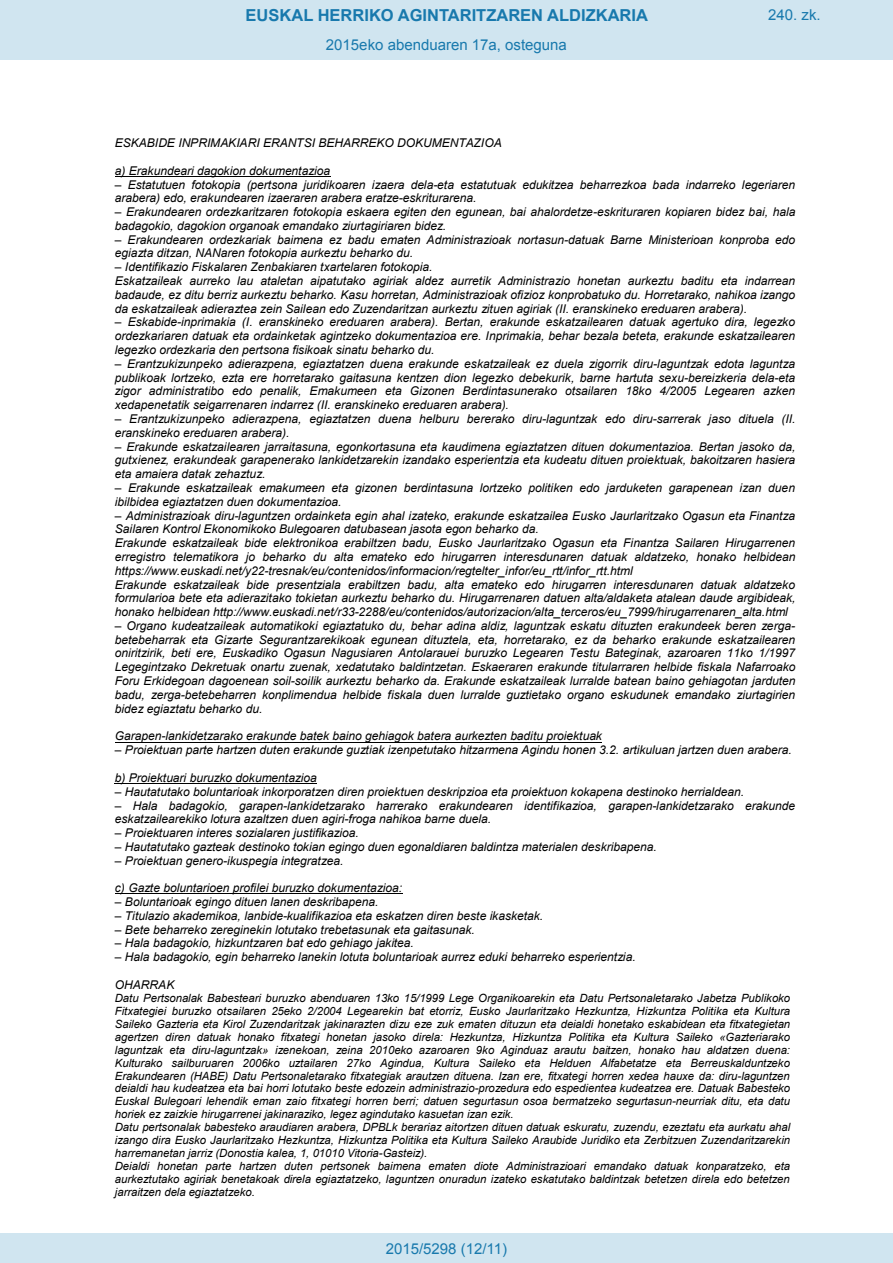
<style>
.page{position:relative;width:893px;height:1263px;background:#fff}
.page>*{position:absolute;margin:0;border:0;box-sizing:border-box;transform-origin:0 0}
.t1{font:700 16.5px "Arial";color:#1879ad}
.Paginacion_Centro{font:15px "Arial";color:#1879ad}
.t2{font:italic 12px/13.8px "Arial";letter-spacing:-.005em;color:#000}
.t3{font:italic 11.4px/12.9px "Arial";color:#000}
</style>
<div class="page">
<hr style="left:115px;top:176px;width:215px;height:1px;background:#000">
<hr style="left:115px;top:742px;width:487px;height:1px;background:#000">
<hr style="left:115px;top:783px;width:202px;height:1px;background:#000">
<hr style="left:115px;top:893px;width:287px;height:1px;background:#000">
<div style="left:0;top:0;width:893px;height:60px;background:#d0e5f0"></div>
<div style="left:0;top:1233px;width:893px;height:30px;background:#d0e5f0"></div>
<h1 class="t1" style="left:246px;top:4px;width:404px">EUSKAL HERRIKO AGINTARITZAREN ALDIZKARIA</h1>
<p class="Paginacion_Centro" style="left:768px;top:5px;width:54px">240. zk.</p>
<p class="Paginacion_Centro" style="left:326px;top:35px;width:243px">2015eko abenduaren 17a, osteguna</p>
<p class="t2" style="left:115px;top:136px;width:388px">ESKABIDE INPRIMAKIARI ERANTSI BEHARREKO DOKUMENTAZIOA</p>
<p class="t2" style="left:115px;top:164px;width:217px">a) Erakundeari dagokion dokumentazioa</p>
<p class="t2" style="left:115px;top:178px;width:682px">– Estatutuen fotokopia (pertsona juridikoaren izaera dela-eta estatutuak edukitzea beharrezkoa bada indarreko legeriaren arabera) edo, erakundearen izaeraren arabera eratze-eskriturarena.</p>
<p class="t2" style="left:115px;top:205px;width:682px">– Erakundearen ordezkaritzaren fotokopia eskaera egiten den egunean, bai ahalordetze-eskrituraren kopiaren bidez bai, hala badagokio, dagokion organoak emandako ziurtagiriaren bidez.</p>
<p class="t2" style="left:115px;top:233px;width:682px">– Erakundearen ordezkariak baimena ez badu ematen Administrazioak nortasun-datuak Barne Ministerioan konproba edo egiazta ditzan, NANaren fotokopia aurkeztu beharko du.</p>
<p class="t2" style="left:115px;top:260px;width:682px">– Identifikazio Fiskalaren Zenbakiaren txartelaren fotokopia.<br>Eskatzaileak aurreko lau ataletan aipatutako agiriak aldez aurretik Administrazio honetan aurkeztu baditu eta indarrean badaude, ez ditu berriz aurkeztu beharko. Kasu horretan, Administrazioak ofizioz konprobatuko du. Horretarako, nahikoa izango da eskatzaileak adieraztea zein Sailean edo Zuzendaritzan aurkeztu zituen agiriak (II. eranskineko ereduaren arabera).</p>
<p class="t2" style="left:115px;top:315px;width:682px;text-align:justify">– Eskabide-inprimakia (I. eranskineko ereduaren arabera). Bertan, erakunde eskatzailearen datuak agertuko dira, legezko ordezkariaren datuak eta ordainketak agintzeko dokumentazioa ere. Inprimakia, behar bezala beteta, erakunde eskatzailearen legezko ordezkaria den pertsona fisikoak sinatu beharko du.</p>
<p class="t2" style="left:115px;top:357px;width:682px;text-align:justify">– Erantzukizunpeko adierazpena, egiaztatzen duena erakunde eskatzaileak ez duela zigorrik diru-laguntzak edota laguntza publikoak lortzeko, ezta ere horretarako gaitasuna kentzen dion legezko debekurik, barne hartuta sexu-bereizkeria dela-eta zigor administratibo edo penalik, Emakumeen eta Gizonen Berdintasunerako otsailaren 18ko 4/2005 Legearen azken xedapenetatik seigarrenaren indarrez (II. eranskineko ereduaren arabera).</p>
<p class="t2" style="left:115px;top:412px;width:682px">– Erantzukizunpeko adierazpena, egiaztatzen duena helburu bererako diru-laguntzak edo diru-sarrerak jaso dituela (II. eranskineko ereduaren arabera).</p>
<p class="t2" style="left:115px;top:440px;width:682px;text-align:justify">– Erakunde eskatzailearen jarraitasuna, egonkortasuna eta kaudimena egiaztatzen dituen dokumentazioa. Bertan jasoko da, gutxienez, erakundeak garapenerako lankidetzarekin izandako esperientzia eta kudeatu dituen proiektuak, bakoitzaren hasiera eta amaiera datak zehaztuz.</p>
<p class="t2" style="left:115px;top:481px;width:682px">– Erakunde eskatzaileak emakumeen eta gizonen berdintasuna lortzeko politiken edo jarduketen garapenean izan duen ibilbidea egiaztatzen duen dokumentazioa.</p>
<p class="t2" style="left:115px;top:509px;width:682px">– Administrazioak diru-laguntzen ordainketa egin ahal izateko, erakunde eskatzailea Eusko Jaurlaritzako Ogasun eta Finantza Sailaren Kontrol Ekonomikoko Bulegoaren datubasean jasota egon beharko da.<br>Erakunde eskatzaileak bide elektronikoa erabiltzen badu, Eusko Jaurlaritzako Ogasun eta Finantza Sailaren Hirugarrenen erregistro telematikora jo beharko du alta emateko edo hirugarren interesdunaren datuak aldatzeko, honako helbidean https://www.euskadi.net/y22-tresnak/eu/contenidos/informacion/regtelter_infor/eu_rtt/infor_rtt.html<br>Erakunde eskatzaileak bide presentziala erabiltzen badu, alta emateko edo hirugarren interesdunaren datuak aldatzeko formularioa bete eta adierazitako tokietan aurkeztu beharko du. Hirugarrenaren datuen alta/aldaketa atalean daude argibideak, honako helbidean http://www.euskadi.net/r33-2288/eu/contenidos/autorizacion/alta_terceros/eu_7999/hirugarrenaren_alta.html</p>
<p class="t2" style="left:115px;top:619px;width:682px;text-align:justify">– Organo kudeatzaileak automatikoki egiaztatuko du, behar adina aldiz, laguntzak eskatu dituzten erakundeek beren zerga&shy;betebeharrak eta Gizarte Segurantzarekikoak egunean dituztela, eta, horretarako, ez da beharko erakunde eskatzailearen oniritzirik, beti ere, Euskadiko Ogasun Nagusiaren Antolarauei buruzko Legearen Testu Bateginak, azaroaren 11ko 1/1997<br>Legegintzako Dekretuak onartu zuenak, xedatutako baldintzetan. Eskaeraren erakunde titularraren helbide fiskala Nafarroako Foru Erkidegoan dagoenean soil-soilik aurkeztu beharko da. Erakunde eskatzaileak lurralde batean baino gehiagotan jarduten badu, zerga-betebeharren konplimendua helbide fiskala duen lurralde guztietako organo eskudunek emandako ziurtagirien bidez egiaztatu beharko du.</p>
<p class="t2" style="left:115px;top:729px;width:488px">Garapen-lankidetzarako erakunde batek baino gehiagok batera aurkezten baditu proiektuak</p>
<p class="t2" style="left:115px;top:743px;width:679px">– Proiektuan parte hartzen duten erakunde guztiak izenpetutako hitzarmena Agindu honen 3.2. artikuluan jartzen duen arabera.</p>
<p class="t2" style="left:115px;top:771px;width:204px">b) Proiektuari buruzko dokumentazioa</p>
<p class="t2" style="left:115px;top:785px;width:631px">– Hautatutako boluntarioak inkorporatzen diren proiektuen deskripzioa eta proiektuon kokapena destinoko herrialdean.</p>
<p class="t2" style="left:115px;top:799px;width:682px">– Hala badagokio, garapen-lankidetzarako harrerako erakundearen identifikazioa, garapen-lankidetzarako erakunde eskatzailearekiko lotura azaltzen duen agiri-froga nahikoa barne duela.</p>
<p class="t2" style="left:115px;top:826px;width:245px">– Proiektuaren interes sozialaren justifikazioa.</p>
<p class="t2" style="left:115px;top:840px;width:543px">– Hautatutako gazteak destinoko tokian egingo duen egonaldiaren baldintza materialen deskribapena.</p>
<p class="t2" style="left:115px;top:854px;width:230px">– Proiektuan genero-ikuspegia integratzea.</p>
<p class="t2" style="left:115px;top:881px;width:289px">c) Gazte boluntarioen profilei buruzko dokumentazioa:</p>
<p class="t2" style="left:115px;top:895px;width:265px">– Boluntarioak egingo dituen lanen deskribapena.</p>
<p class="t2" style="left:115px;top:909px;width:430px">– Titulazio akademikoa, lanbide-kualifikazioa eta eskatzen diren beste ikasketak.</p>
<p class="t2" style="left:115px;top:922px;width:361px">– Bete beharreko zereginekin lotutako trebetasunak eta gaitasunak.</p>
<p class="t2" style="left:115px;top:936px;width:301px">– Hala badagokio, hizkuntzaren bat edo gehiago jakitea.</p>
<p class="t2" style="left:115px;top:950px;width:522px">– Hala badagokio, egin beharreko lanekin lotuta boluntarioak aurrez eduki beharreko esperientzia.</p>
<p class="t2" style="left:115px;top:978px;width:61px">OHARRAK</p>
<p class="t3" style="left:115px;top:992px;width:677px">Datu Pertsonalak Babesteari buruzko abenduaren 13ko 15/1999 Lege Organikoarekin eta Datu Pertsonaletarako Jabetza Publikoko Fitxategiei buruzko otsailaren 25eko 2/2004 Legearekin bat etorriz, Eusko Jaurlaritzako Hezkuntza, Hizkuntza Politika eta Kultura Saileko Gazteria eta Kirol Zuzendaritzak jakinarazten dizu eze zuk ematen dituzun eta deialdi honetako eskabidean eta fitxategietan agertzen diren datuak honako fitxategi honetan jasoko direla: Hezkuntza, Hizkuntza Politika eta Kultura Saileko «Gazteriarako laguntzak eta diru-laguntzak» izenekoan, zeina 2010eko azaroaren 9ko Aginduaz arautu baitzen, honako hau aldatzen duena:<br>Kulturako sailburuaren 2006ko uztailaren 27ko Agindua, Kultura Saileko eta Helduen Alfabetatze eta Berreuskalduntzeko Erakundearen (HABE) Datu Pertsonaletarako fitxategiak arautzen dituena. Izan ere, fitxategi horren xedea hauxe da: diru-laguntzen deialdi hau kudeatzea eta bai horri lotutako beste edozein administrazio-prozedura edo espedientea kudeatzea ere. Datuak Babesteko Euskal Bulegoari lehendik eman zaio fitxategi horren berri; datuen segurtasun osoa bermatzeko segurtasun-neurriak ditu, eta datu horiek ez zaizkie hirugarrenei jakinaraziko, legez agindutako kasuetan izan ezik.<br>Datu pertsonalak babesteko araudiaren arabera, DPBLk berariaz aitortzen dituen datuak eskuratu, zuzendu, ezeztatu eta aurkatu ahal izango dira Eusko Jaurlaritzako Hezkuntza, Hizkuntza Politika eta Kultura Saileko Araubide Juridiko eta Zerbitzuen Zuzendaritzarekin harremanetan jarriz (Donostia kalea, 1, 01010 Vitoria-Gasteiz).<br>Deialdi honetan parte hartzen duten pertsonek baimena ematen diote Administrazioari emandako datuak konparatzeko, eta aurkeztutako agiriak benetakoak direla egiaztatzeko, laguntzen onuradun izateko eskatutako baldintzak betetzen direla edo betetzen jarraitzen dela egiaztatzeko.</p>
<p class="Paginacion_Centro" style="left:386px;top:1238px;width:123px">2015/5298 (12/11)</p>
</div>
